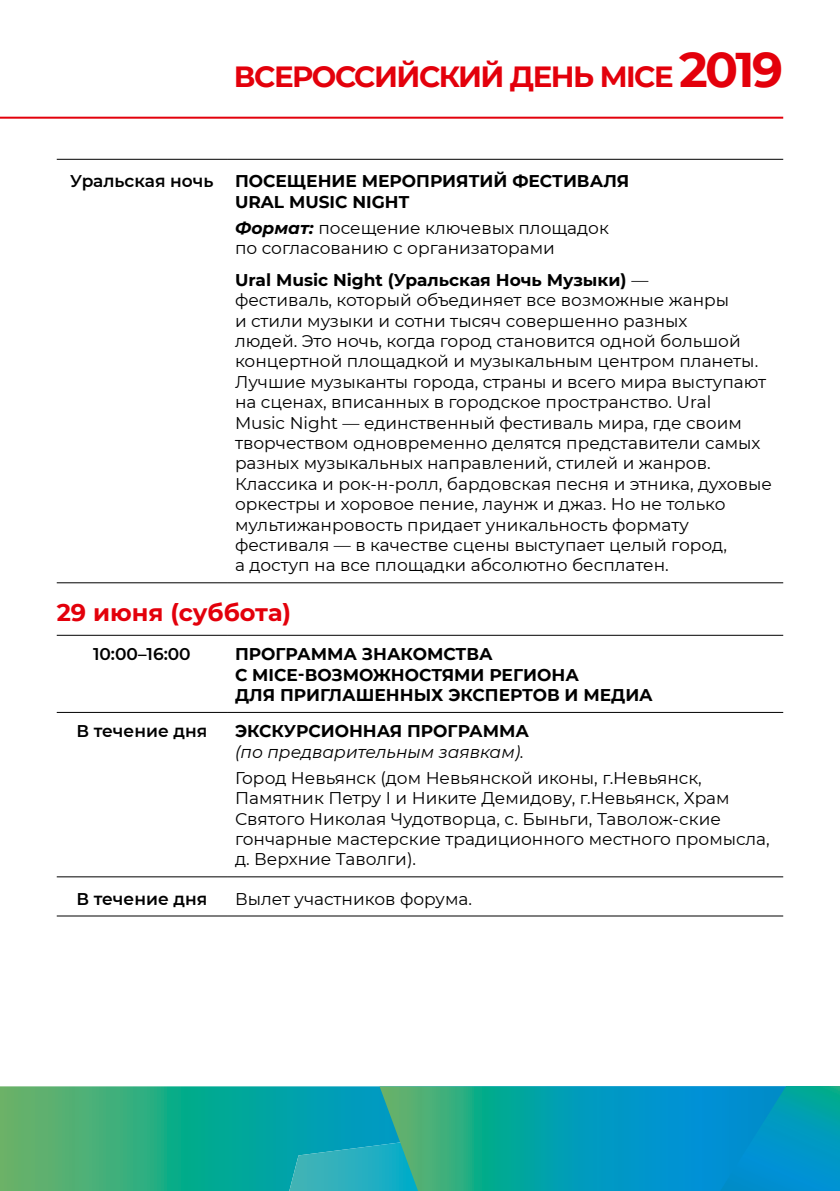
<style>
.page{position:relative;width:840px;height:1191px;background:#fff}
.page>*{position:absolute;margin:0;border:0;box-sizing:border-box;transform-origin:0 0}
.t1{font:700 29.2px "Montserrat";letter-spacing:-.05em;color:#e3000b}
.t2{font:700 24px "Montserrat";color:#e3000b}
.t3{font:17px/20.4px "Montserrat";color:#000}
.t4{font:700 17px/20.4px "Montserrat";color:#000}
.t5{font:600 17px "Montserrat";color:#000}
.t6{font:italic 17px "Montserrat";color:#000}
.s1{font-size:48.6px}
.s2{font-weight:700;font-style:italic}
.s3{font-weight:700}
</style>
<div class="page">
<svg style="left:0;top:1086px;width:379px;height:105px;background:#27ab89"></svg>
<svg style="left:282px;top:1131px;width:97px;height:60px;background:#1da9b8"></svg>
<svg style="left:379px;top:1086px;width:324px;height:105px;background:#10a1a9"></svg>
<svg style="left:703px;top:1086px;width:136px;height:105px;background:#0094c7"></svg>
<hr style="left:0;top:117px;width:782px;height:2px;background:#e3000b">
<hr style="left:57px;top:159px;width:170px;height:1px;background:#000">
<hr style="left:227px;top:159px;width:555px;height:1px;background:#000">
<hr style="left:57px;top:582px;width:170px;height:1px;background:#000">
<hr style="left:227px;top:582px;width:555px;height:1px;background:#000">
<hr style="left:57px;top:635px;width:170px;height:1px;background:#000">
<hr style="left:227px;top:635px;width:555px;height:1px;background:#000">
<hr style="left:57px;top:712px;width:170px;height:1px;background:#000">
<hr style="left:227px;top:712px;width:555px;height:1px;background:#000">
<hr style="left:57px;top:876px;width:170px;height:1px;background:#000">
<hr style="left:227px;top:876px;width:555px;height:1px;background:#000">
<hr style="left:57px;top:915px;width:170px;height:1px;background:#000">
<hr style="left:227px;top:915px;width:555px;height:1px;background:#000">
<h1 class="t1" style="left:234px;top:56px;width:550px">ВСЕРОССИЙСКИЙ ДЕНЬ MICE <span class="s1">2019</span></h1>
<p class="t5" style="left:70px;top:169px;width:145px">Уральская ночь</p>
<p class="t4" style="left:235px;top:170px;width:395px">ПОСЕЩЕНИЕ МЕРОПРИЯТИЙ ФЕСТИВАЛЯ<br>URAL MUSIC NIGHT</p>
<p class="t3" style="left:235px;top:217px;width:375px"><span class="s2">Формат:</span> посещение ключевых площадок по согласованию с организаторами</p>
<p class="t3" style="left:235px;top:269px;width:538px"><span class="s3">Ural Music Night (Уральская Ночь Музыки)</span> —<br>фестиваль, который объединяет все возможные жанры<br>и стили музыки и сотни тысяч совершенно разных<br>людей. Это ночь, когда город становится одной большой концертной площадкой и музыкальным центром планеты.<br>Лучшие музыканты города, страны и всего мира выступают на сценах, вписанных в городское пространство. Ural<br>Music Night — единственный фестиваль мира, где своим творчеством одновременно делятся представители самых разных музыкальных направлений, стилей и жанров.<br>Классика и рок-н-ролл, бардовская песня и этника, духовые оркестры и хоровое пение, лаунж и джаз. Но не только мультижанровость придает уникальность формату фестиваля — в качестве сцены выступает целый город,<br>а доступ на все площадки абсолютно бесплатен.</p>
<h2 class="t2" style="left:57px;top:595px;width:236px">29 июня (суббота)</h2>
<p class="t5" style="left:93px;top:642px;width:99px">10:00–16:00</p>
<p class="t4" style="left:235px;top:643px;width:419px">ПРОГРАММА ЗНАКОМСТВА<br>С MICE-ВОЗМОЖНОСТЯМИ РЕГИОНА<br>ДЛЯ ПРИГЛАШЕННЫХ ЭКСПЕРТОВ И МЕДИА</p>
<p class="t5" style="left:76px;top:719px;width:132px">В течение дня</p>
<p class="t4" style="left:235px;top:720px;width:295px">ЭКСКУРСИОННАЯ ПРОГРАММА</p>
<p class="t6" style="left:235px;top:740px;width:290px">(по предварительным заявкам).</p>
<p class="t3" style="left:235px;top:767px;width:536px">Город Невьянск (дом Невьянской иконы, г.Невьянск, Памятник Петру I и Никите Демидову, г.Невьянск, Храм Святого Николая Чудотворца, с. Быньги, Таволож-ские гончарные мастерские традиционного местного промысла, д. Верхние Таволги).</p>
<p class="t5" style="left:76px;top:886px;width:132px">В течение дня</p>
<p class="t3" style="left:235px;top:887px;width:238px">Вылет участников форума.</p>
</div>
